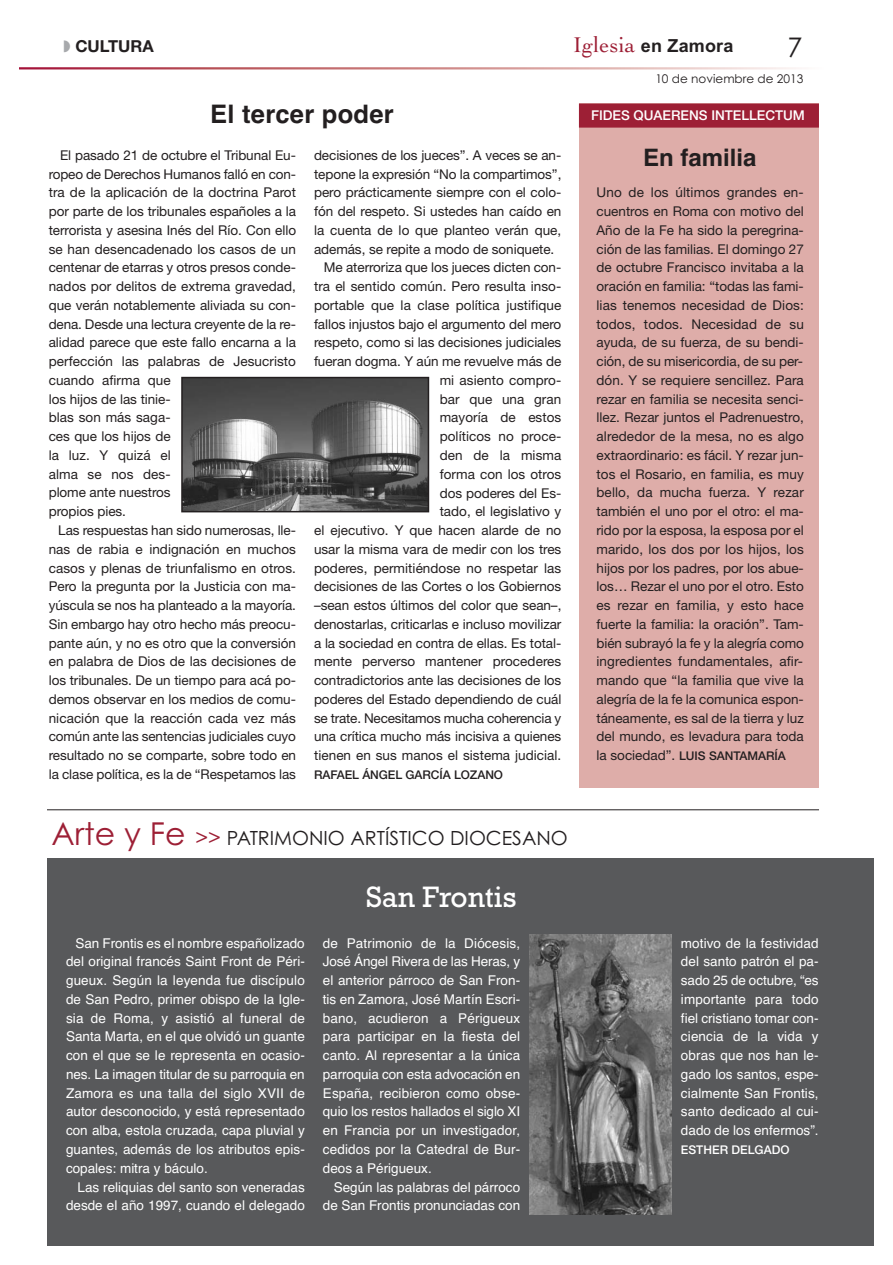
<style>
.page{position:relative;width:893px;height:1265px;background:#fff}
.page>*{position:absolute;margin:0;border:0;box-sizing:border-box;transform-origin:0 0}
.t1{font:30px "Rockwell";color:#fff}
.t2{font:27px "Century Gothic";color:#231f20}
.t3{font:700 25.5px "Helvetica";letter-spacing:.01em;color:#231f20}
.t4{font:700 24px "Helvetica";color:#231f20}
.t5{font:19.5px "Century Gothic";color:#231f20}
.t6{font:700 18px "Arial";letter-spacing:.01em;color:#231f20}
.t7{font:700 16.5px "Helvetica Neue";color:#231f20}
.t8{font:13.5px/18.8px "Helvetica Neue";letter-spacing:-.005em;color:#231f20;text-align:justify}
.t9{font:13.5px/18.8px "Helvetica";color:#fff;text-align:justify}
.t10{font:500 13.5px "Helvetica Neue";color:#fff}
.t11{font:500 12px "Helvetica Neue";letter-spacing:-.005em;color:#231f20}
.t12{font:12px "Century Gothic";color:#231f20}
.t13{font:500 12px "Helvetica Neue";color:#fff}
.s1{color:#a7a9ac}
.s2{font-family:"Cochin";font-weight:400;font-size:22.5px;color:#9d1f35}
.s3{font-weight:400;font-size:13.5px}
.s4{font-size:31.5px;color:#9d1f35}
.s5{font-size:21px;color:#9d1f35}
</style>
<div class="page">
<div style="left:47px;top:857px;width:826px;height:388px;background:#58595b"></div>
<div style="left:579px;top:104px;width:239px;height:684px;background:#deada9"></div>
<img style="left:20px;top:67px;width:776px;height:2px">
<div style="left:579px;top:104px;width:240px;height:24px;background:#9d1f35"></div>
<hr style="left:47px;top:809px;width:772px;height:1px;background:#231f20">
<img style="left:529px;top:934px;width:143px;height:280px">
<img style="left:184px;top:380px;width:242px;height:129px">
<div style="left:181px;top:377px;width:248px;height:135px;border:2px solid #231f20"></div>
<p class="t7" style="left:64px;top:40px;width:92px"><span class="s1">◗</span> CULTURA</p>
<h3 class="t3" style="left:210px;top:105px;width:185px">El tercer poder</h3>
<p class="t8" style="left:49px;top:147px;width:249px;text-align:left;text-indent:11px">El pasado 21 de octubre el Tribunal Eu&shy;ropeo de Derechos Humanos falló en con&shy;tra de la aplicación de la doctrina Parot por parte de los tribunales españoles a la terrorista y asesina Inés del Río. Con ello se han desencadenado los casos de un centenar de etarras y otros presos conde&shy;nados por delitos de extrema gravedad, que verán notablemente aliviada su con&shy;dena. Desde una lectura creyente de la re&shy;alidad parece que este fallo encarna a la perfección las palabras de Jesucristo cuando afirma que<br>los hijos de las tinie-<br>blas son más saga-<br>ces que los hijos de<br>la luz. Y quizá el<br>alma se nos des-<br>plome ante nuestros<br>propios pies.</p>
<p class="t8" style="left:49px;top:522px;width:249px;text-indent:10px">Las respuestas han sido numerosas, lle&shy;nas de rabia e indignación en muchos casos y plenas de triunfalismo en otros.<br>Pero la pregunta por la Justicia con ma&shy;yúscula se nos ha planteado a la mayoría.<br>Sin embargo hay otro hecho más preocu&shy;pante aún, y no es otro que la conversión en palabra de Dios de las decisiones de los tribunales. De un tiempo para acá po&shy;demos observar en los medios de comu&shy;nicación que la reacción cada vez más común ante las sentencias judiciales cuyo resultado no se comparte, sobre todo en la clase política, es la de “Respetamos las</p>
<p class="t8" style="left:314px;top:147px;width:249px">decisiones de los jueces”. A veces se an-</p>
<p class="t8" style="left:314px;top:166px;width:249px">tepone la expresión “No la compartimos”,</p>
<p class="t8" style="left:314px;top:184px;width:249px">pero prácticamente siempre con el colo-</p>
<p class="t8" style="left:314px;top:203px;width:249px">fón del respeto. Si ustedes han caído en</p>
<p class="t8" style="left:314px;top:222px;width:249px">la cuenta de lo que planteo verán que,</p>
<p class="t8" style="left:314px;top:241px;width:242px">además, se repite a modo de soniquete.</p>
<p class="t8" style="left:324px;top:259px;width:239px">Me aterroriza que los jueces dicten con-</p>
<p class="t8" style="left:314px;top:278px;width:249px">tra el sentido común. Pero resulta inso-</p>
<p class="t8" style="left:314px;top:297px;width:249px">portable que la clase política justifique</p>
<p class="t8" style="left:314px;top:316px;width:249px">fallos injustos bajo el argumento del mero</p>
<p class="t8" style="left:314px;top:334px;width:249px">respeto, como si las decisiones judiciales</p>
<p class="t8" style="left:314px;top:353px;width:249px">fueran dogma. Y aún me revuelve más de</p>
<p class="t8" style="left:439px;top:372px;width:123px">mi asiento compro-</p>
<p class="t8" style="left:439px;top:391px;width:123px">bar que una gran</p>
<p class="t8" style="left:439px;top:409px;width:123px">mayoría de estos</p>
<p class="t8" style="left:439px;top:428px;width:123px">políticos no proce-</p>
<p class="t8" style="left:439px;top:447px;width:123px">den de la misma</p>
<p class="t8" style="left:439px;top:466px;width:123px">forma con los otros</p>
<p class="t8" style="left:439px;top:484px;width:123px">dos poderes del Es-</p>
<p class="t8" style="left:439px;top:503px;width:123px">tado, el legislativo y</p>
<p class="t8" style="left:314px;top:522px;width:249px">el ejecutivo. Y que hacen alarde de no</p>
<p class="t8" style="left:314px;top:541px;width:249px">usar la misma vara de medir con los tres</p>
<p class="t8" style="left:314px;top:559px;width:249px">poderes, permitiéndose no respetar las</p>
<p class="t8" style="left:314px;top:578px;width:249px">decisiones de las Cortes o los Gobiernos</p>
<p class="t8" style="left:314px;top:597px;width:249px">–sean estos últimos del color que sean–,</p>
<p class="t8" style="left:314px;top:616px;width:249px">denostarlas, criticarlas e incluso movilizar</p>
<p class="t8" style="left:314px;top:634px;width:249px">a la sociedad en contra de ellas. Es total-</p>
<p class="t8" style="left:314px;top:653px;width:249px">mente perverso mantener procederes</p>
<p class="t8" style="left:314px;top:672px;width:249px">contradictorios ante las decisiones de los</p>
<p class="t8" style="left:314px;top:691px;width:249px">poderes del Estado dependiendo de cuál</p>
<p class="t8" style="left:314px;top:709px;width:249px">se trate. Necesitamos mucha coherencia y</p>
<p class="t8" style="left:314px;top:728px;width:249px">una crítica mucho más incisiva a quienes</p>
<p class="t8" style="left:314px;top:747px;width:249px">tienen en sus manos el sistema judicial.</p>
<p class="t11" style="left:314px;top:770px;width:190px">RAFAEL ÁNGEL GARCÍA LOZANO</p>
<h3 class="t6" style="left:573px;top:35px;width:162px"><span class="s2">Iglesia</span> en Zamora</h3>
<h2 class="t2" style="left:787px;top:37px;width:16px">7</h2>
<p class="t12" style="left:655px;top:75px;width:150px">10 de noviembre de 2013</p>
<p class="t10" style="left:591px;top:110px;width:215px">FIDES QUAERENS INTELLECTUM</p>
<h3 class="t4" style="left:643px;top:149px;width:115px">En familia</h3>
<p class="t8" style="left:596px;top:184px;width:209px">Uno de los últimos grandes en&shy;cuentros en Roma con motivo del Año de la Fe ha sido la peregrina&shy;ción de las familias. El domingo 27 de octubre Francisco invitaba a la oración en familia: “todas las fami&shy;lias tenemos necesidad de Dios: todos, todos. Necesidad de su ayuda, de su fuerza, de su bendi&shy;ción, de su misericordia, de su per&shy;dón. Y se requiere sencillez. Para rezar en familia se necesita senci&shy;llez. Rezar juntos el Padrenuestro, alrededor de la mesa, no es algo extraordinario: es fácil. Y rezar jun&shy;tos el Rosario, en familia, es muy bello, da mucha fuerza. Y rezar también el uno por el otro: el ma&shy;rido por la esposa, la esposa por el marido, los dos por los hijos, los hijos por los padres, por los abue&shy;los… Rezar el uno por el otro. Esto es rezar en familia, y esto hace fuerte la familia: la oración”. Tam&shy;bién subrayó la fe y la alegría como ingredientes fundamentales, afir&shy;mando que “la familia que vive la alegría de la fe la comunica espon&shy;táneamente, es sal de la tierra y luz del mundo, es levadura para toda</p>
<p class="t11" style="left:596px;top:751px;width:191px"><span class="s3">la sociedad”.</span> LUIS SANTAMARÍA</p>
<h3 class="t5" style="left:51px;top:830px;width:518px"><span class="s4">Arte y Fe</span> <span class="s5">&gt;&gt;</span> PATRIMONIO ARTÍSTICO DIOCESANO</h3>
<p class="t9" style="left:66px;top:934px;width:240px;text-indent:10px">San Frontis es el nombre españolizado del original francés Saint Front de Péri&shy;gueux. Según la leyenda fue discípulo de San Pedro, primer obispo de la Igle&shy;sia de Roma, y asistió al funeral de Santa Marta, en el que olvidó un guante con el que se le representa en ocasio&shy;nes. La imagen titular de su parroquia en Zamora es una talla del siglo XVII de autor desconocido, y está representado con alba, estola cruzada, capa pluvial y guantes, además de los atributos epis&shy;copales: mitra y báculo.</p>
<p class="t9" style="left:66px;top:1178px;width:240px;text-align:right">Las reliquias del santo son veneradas desde el año 1997, cuando el delegado</p>
<h1 class="t1" style="left:366px;top:886px;width:152px">San Frontis</h1>
<p class="t9" style="left:323px;top:934px;width:199px">de Patrimonio de la Diócesis, José Ángel Rivera de las Heras, y el anterior párroco de San Fron&shy;tis en Zamora, José Martín Escri&shy;bano, acudieron a Périgueux para participar en la fiesta del canto. Al representar a la única parroquia con esta advocación en España, recibieron como obse&shy;quio los restos hallados el siglo XI en Francia por un investigador, cedidos por la Catedral de Bur&shy;deos a Périgueux.</p>
<p class="t9" style="left:323px;top:1178px;width:199px;text-align:right">Según las palabras del párroco de San Frontis pronunciadas con</p>
<p class="t9" style="left:681px;top:934px;width:139px">motivo de la festividad del santo patrón el pa&shy;sado 25 de octubre, “es importante para todo fiel cristiano tomar con&shy;ciencia de la vida y obras que nos han le&shy;gado los santos, espe&shy;cialmente San Frontis, santo dedicado al cui&shy;dado de los enfermos”.</p>
<p class="t13" style="left:681px;top:1145px;width:110px">ESTHER DELGADO</p>
</div>
